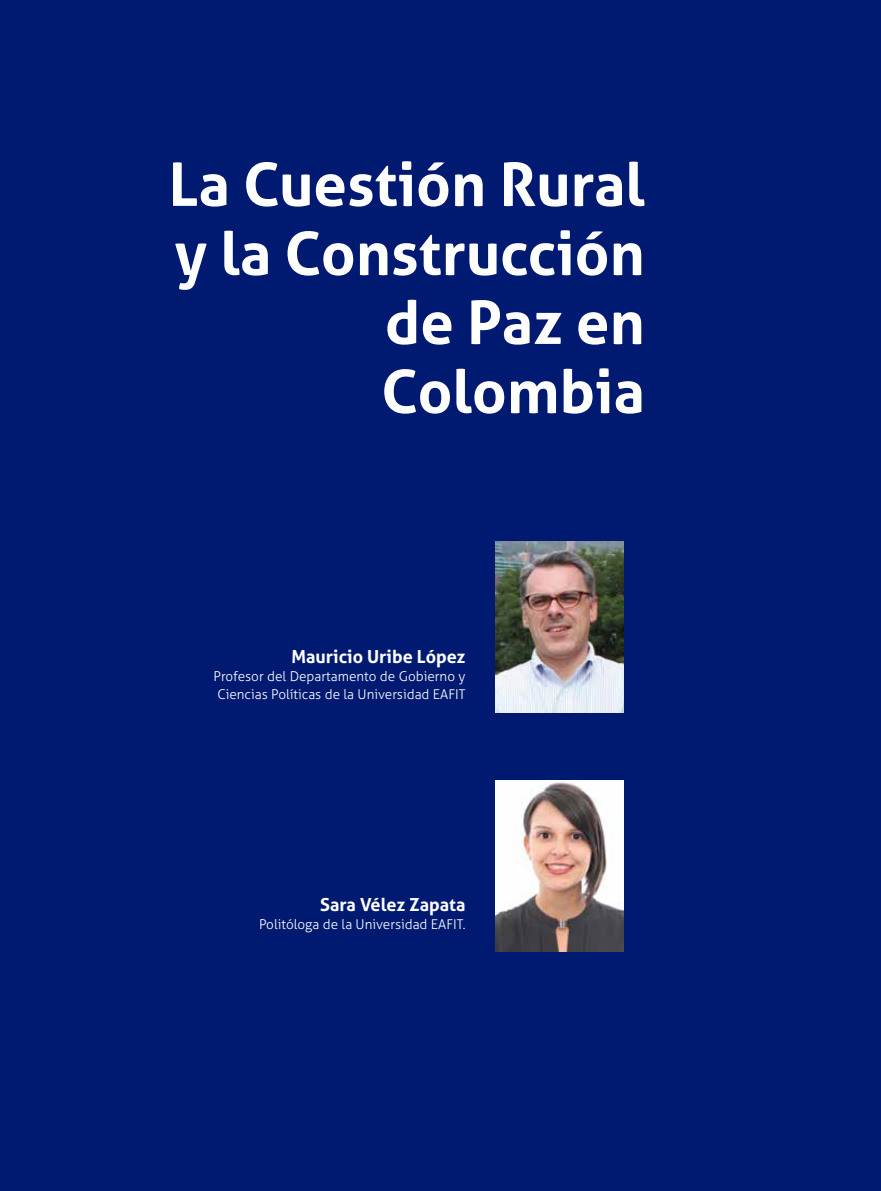
<style>
.page{position:relative;width:881px;height:1191px;background:#fff}
.page>*{position:absolute;margin:0;border:0;box-sizing:border-box;transform-origin:0 0}
.t1{font:700 60px/69px "Aller";color:#fff;text-align:right}
.t2{font:700 18px "Aller";color:#fff}
.t3{font:300 13.5px/18px "Aller";color:#fff}
</style>
<div class="page">
<div style="left:0;top:0;width:880px;height:1191px;background:#001a71"></div>
<img style="left:495px;top:780px;width:128px;height:171px">
<img style="left:495px;top:541px;width:128px;height:171px">
<h1 class="t1" style="left:169px;top:150px;width:477px">La Cuestión Rural y la Construcción de Paz en<br>Colombia</h1>
<h2 class="t2" style="left:291px;top:645px;width:175px">Mauricio Uribe López</h2>
<p class="t3" style="left:213px;top:667px;width:253px">Profesor del Departamento de Gobierno y<br>Ciencias Políticas de la Universidad EAFIT</p>
<h2 class="t2" style="left:320px;top:893px;width:147px">Sara Vélez Zapata</h2>
<p class="t3" style="left:259px;top:915px;width:208px">Politóloga de la Universidad EAFIT.</p>
</div>
